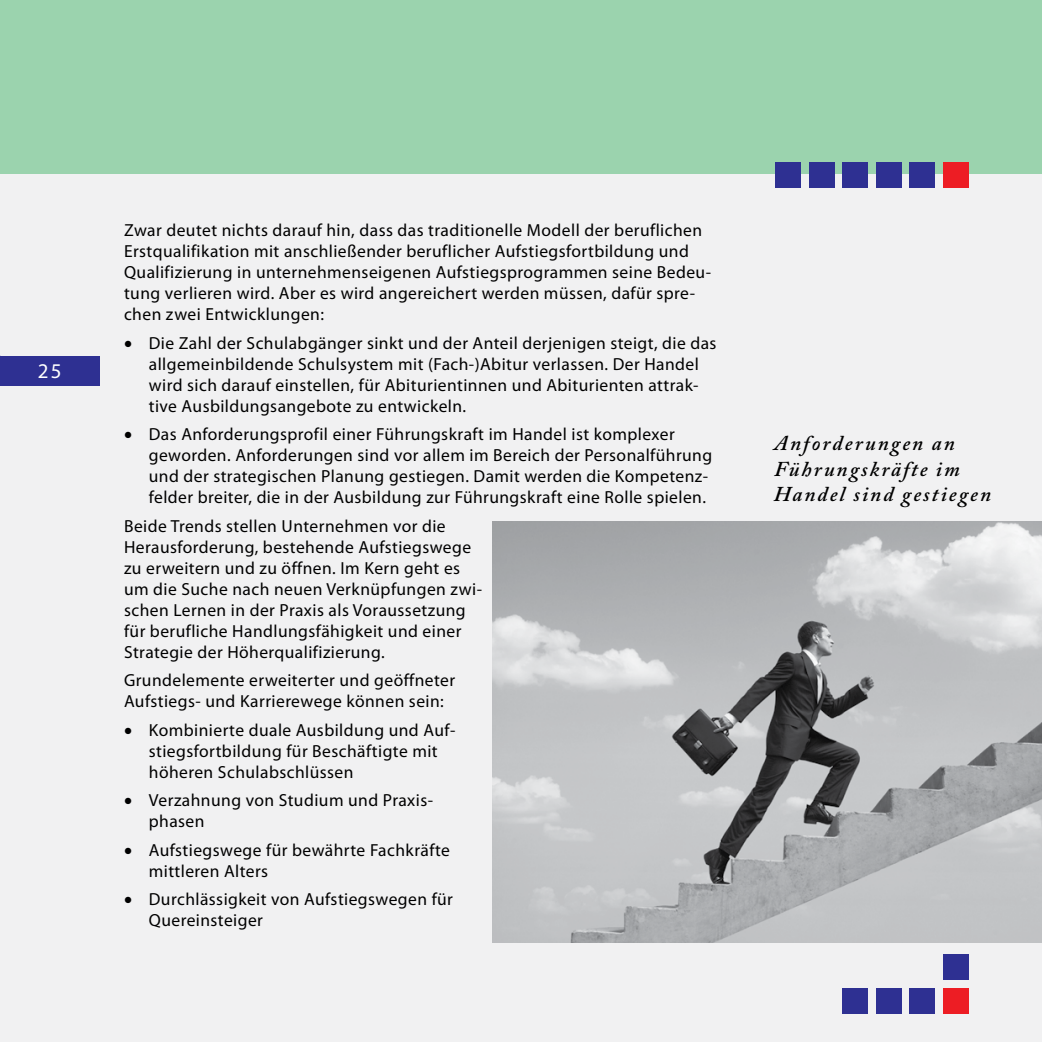
<style>
.page{position:relative;width:1042px;height:1042px;background:#fff}
.page>*{position:absolute;margin:0;border:0;box-sizing:border-box;transform-origin:0 0}
.t1{font:italic 600 21px/25.2px "Adobe Caslon Pro";letter-spacing:.1em;color:#000}
.t2{font:21px "Myriad Pro";color:#fff}
.t3{font:17.5px/21px "Myriad Pro";letter-spacing:.025em;color:#000}
</style>
<div class="page">
<div style="left:0;top:174px;width:1042px;height:868px;background:#f1f1f2"></div>
<div style="left:0;top:0;width:1042px;height:174px;background:#9bd3ae"></div>
<div style="left:0;top:356px;width:99px;height:29px;background:#2e3092"></div>
<div style="left:942px;top:162px;width:26px;height:26px;background:#ed1d24"></div>
<div style="left:909px;top:162px;width:26px;height:26px;background:#2e3092"></div>
<div style="left:875px;top:162px;width:26px;height:26px;background:#2e3092"></div>
<div style="left:842px;top:162px;width:26px;height:26px;background:#2e3092"></div>
<div style="left:808px;top:162px;width:26px;height:26px;background:#2e3092"></div>
<div style="left:775px;top:162px;width:26px;height:26px;background:#2e3092"></div>
<div style="left:942px;top:954px;width:26px;height:26px;background:#2e3092"></div>
<div style="left:942px;top:988px;width:26px;height:26px;background:#ed1d24"></div>
<div style="left:909px;top:988px;width:26px;height:26px;background:#2e3092"></div>
<div style="left:875px;top:988px;width:26px;height:26px;background:#2e3092"></div>
<div style="left:842px;top:988px;width:26px;height:26px;background:#2e3092"></div>
<div style="left:0;top:990px;width:68px;height:26px;background:#f1f1f2"></div>
<img style="left:493px;top:521px;width:549px;height:422px">
<p class="t2" style="left:38px;top:358px;width:25px">25</p>
<p class="t3" style="left:124px;top:220px;width:588px">Zwar deutet nichts darauf hin, dass das traditionelle Modell der beruflichen Erstqualifikation mit anschließender beruflicher Aufstiegsfortbildung und Qualifizierung in unternehmenseigenen Aufstiegsprogrammen seine Bedeu&shy;tung verlieren wird. Aber es wird angereichert werden müssen, dafür spre&shy;chen zwei Entwicklungen:</p>
<p class="t3" style="left:149px;top:332px;width:569px;text-indent:-25px">• Die Zahl der Schulabgänger sinkt und der Anteil derjenigen steigt, die das allgemeinbildende Schulsystem mit (Fach-)Abitur verlassen. Der Handel wird sich darauf einstellen, für Abiturientinnen und Abiturienten attrak&shy;tive Ausbildungsangebote zu entwickeln.</p>
<p class="t3" style="left:149px;top:424px;width:565px;text-indent:-25px">• Das Anforderungsprofil einer Führungskraft im Handel ist komplexer geworden. Anforderungen sind vor allem im Bereich der Personalführung und der strategischen Planung gestiegen. Damit werden die Kompetenz&shy;felder breiter, die in der Ausbildung zur Führungskraft eine Rolle spielen.</p>
<p class="t3" style="left:124px;top:515px;width:359px">Beide Trends stellen Unternehmen vor die Herausforderung, bestehende Aufstiegswege zu erweitern und zu öffnen. Im Kern geht es um die Suche nach neuen Verknüpfungen zwi&shy;schen Lernen in der Praxis als Voraussetzung für berufliche Handlungsfähigkeit und einer Strategie der Höherqualifizierung.</p>
<p class="t3" style="left:124px;top:669px;width:333px">Grundelemente erweiterter und geöffneter<br>Aufstiegs- und Karrierewege können sein:</p>
<p class="t3" style="left:149px;top:719px;width:308px;text-indent:-25px">• Kombinierte duale Ausbildung und Auf&shy;stiegsfortbildung für Beschäftigte mit höheren Schulabschlüssen</p>
<p class="t3" style="left:149px;top:789px;width:286px;text-indent:-25px">• Verzahnung von Studium und Praxis&shy;phasen</p>
<p class="t3" style="left:149px;top:839px;width:303px;text-indent:-25px">• Aufstiegswege für bewährte Fachkräfte mittleren Alters</p>
<p class="t3" style="left:149px;top:888px;width:306px;text-indent:-25px">• Durchlässigkeit von Aufstiegswegen für<br>Quereinsteiger</p>
<p class="t1" style="left:774px;top:430px;width:219px">Anforderungen an<br>Führungskräfte im<br>Handel sind gestiegen</p>
</div>
